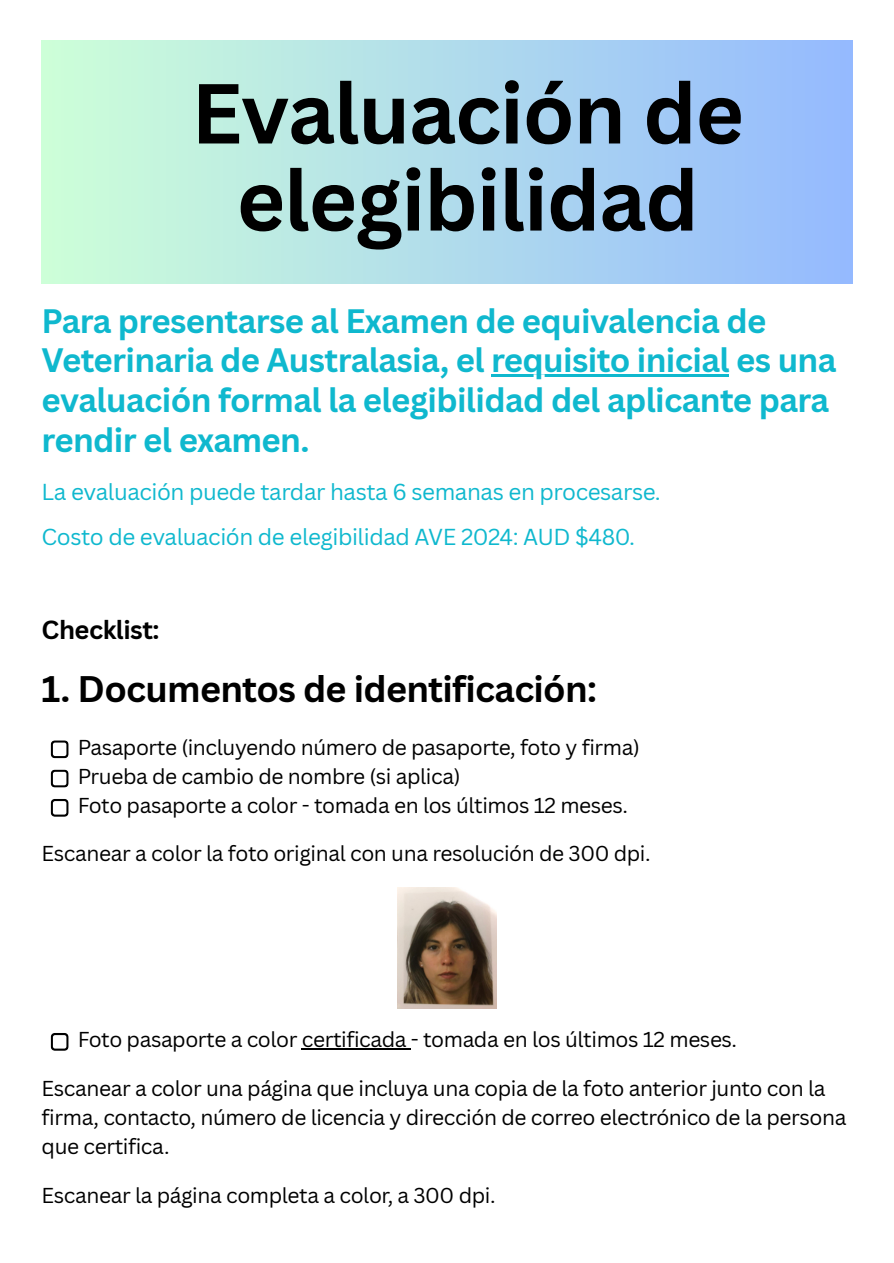
<style>
.page{position:relative;width:894px;height:1263px;background:#fff}
.page>*{position:absolute;margin:0;border:0;box-sizing:border-box;transform-origin:0 0}
.t1{font:700 83.1px/87.2px "Canva Sans";letter-spacing:-.015em;color:#000;text-align:center}
.t2{font:700 36px "Canva Sans";letter-spacing:-.02em;color:#000}
.t3{font:700 33px/39.8px "Canva Sans";letter-spacing:-.02em;color:#0fb8ce}
.t4{font:700 25.5px "Canva Sans";letter-spacing:-.02em;color:#000}
.t5{font:22.5px "Canva Sans";letter-spacing:-.02em;color:#0fb8ce}
.t6{font:21px/29.2px "Canva Sans";letter-spacing:-.02em;color:#000}
</style>
<div class="page">
<hr style="left:491px;top:375px;width:237px;height:2px;background:#0fb8ce">
<div style="left:42px;top:40px;width:810px;height:244px;background:linear-gradient(to right,#cdffd8,#94b9ff)"></div>
<svg style="left:51px;top:740px;width:18px;height:18px"></svg>
<svg style="left:51px;top:770px;width:18px;height:18px"></svg>
<svg style="left:51px;top:799px;width:18px;height:18px"></svg>
<img style="left:397px;top:888px;width:99px;height:120px">
<hr style="left:302px;top:1049px;width:109px;height:1px;background:#000">
<svg style="left:51px;top:1033px;width:18px;height:18px"></svg>
<p class="t1" style="left:191px;top:68px;width:554px">Evaluación de elegibilidad</p>
<p class="t3" style="left:42px;top:300px;width:796px">Para presentarse al Examen de equivalencia de Veterinaria de Australasia, el requisito inicial es una evaluación formal la elegibilidad del aplicante para rendir el examen.</p>
<p class="t5" style="left:42px;top:475px;width:620px">La evaluación puede tardar hasta 6 semanas en procesarse.</p>
<p class="t5" style="left:42px;top:520px;width:594px">Costo de evaluación de elegibilidad AVE 2024: AUD $480.</p>
<h3 class="t4" style="left:42px;top:612px;width:119px">Checklist:</h3>
<h1 class="t2" style="left:42px;top:664px;width:556px">1. Documentos de identificación:</h1>
<p class="t6" style="left:78px;top:732px;width:563px">Pasaporte (incluyendo número de pasaporte, foto y firma)</p>
<p class="t6" style="left:78px;top:761px;width:384px">Prueba de cambio de nombre (si aplica)</p>
<p class="t6" style="left:78px;top:791px;width:551px">Foto pasaporte a color - tomada en los últimos 12 meses.</p>
<p class="t6" style="left:42px;top:838px;width:610px">Escanear a color la foto original con una resolución de 300 dpi.</p>
<p class="t6" style="left:78px;top:1025px;width:660px">Foto pasaporte a color certificada - tomada en los últimos 12 meses.</p>
<p class="t6" style="left:42px;top:1073px;width:806px">Escanear a color una página que incluya una copia de la foto anterior junto con la firma, contacto, número de licencia y dirección de correo electrónico de la persona que certifica.</p>
<p class="t6" style="left:42px;top:1180px;width:455px">Escanear la página completa a color, a 300 dpi.</p>
</div>
